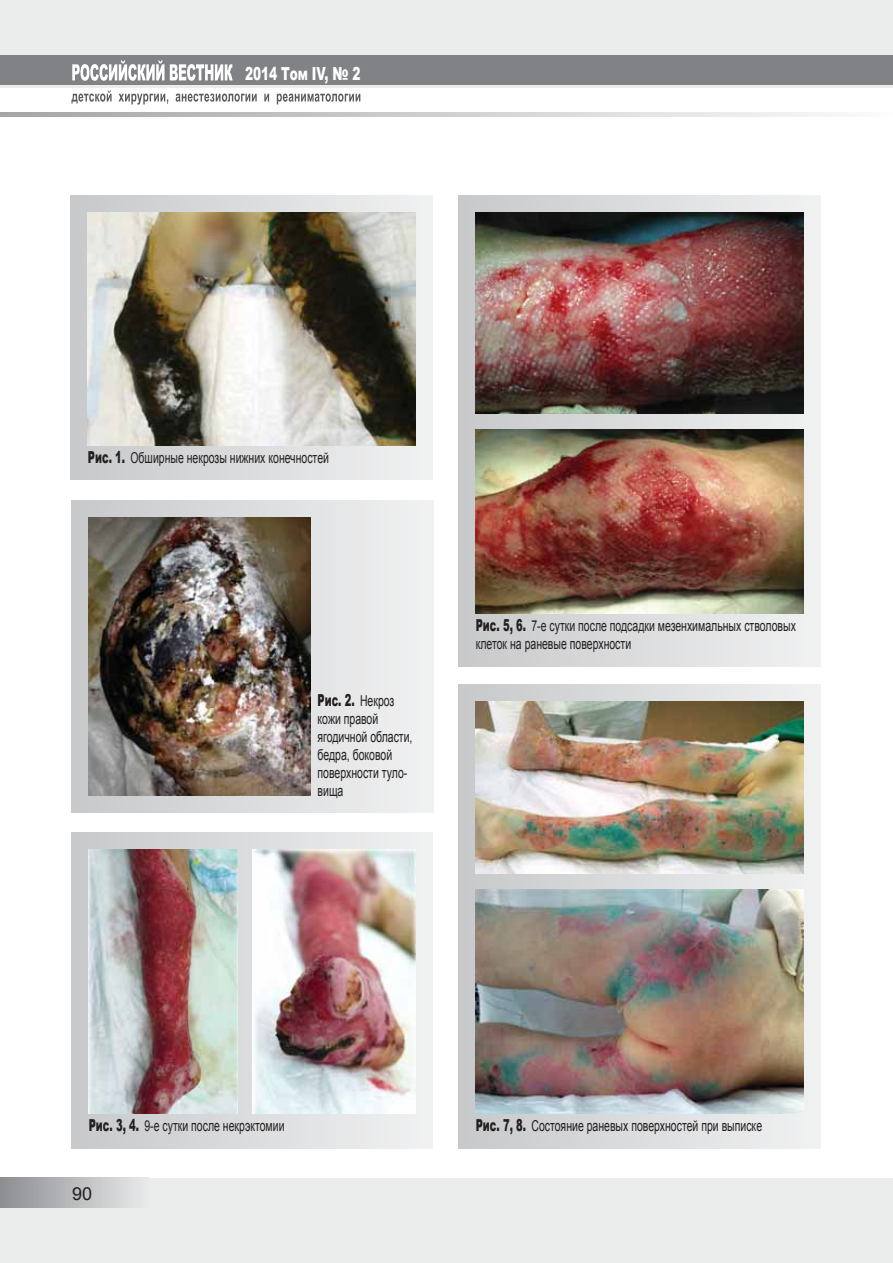
<style>
.page{position:relative;width:893px;height:1263px;background:#fff}
.page>*{position:absolute;margin:0;border:0;box-sizing:border-box;transform-origin:0 0}
.t1{font:900 18px "Arial";letter-spacing:-.005em;color:#fff;scale:.67 1}
.t2{font:18px "Arial";color:#231f20}
.t3{font:900 16.5px "Arial";color:#231f20;scale:.6 1}
.t4{font:15px/18px "Arial";color:#231f20;scale:.7 1}
.s1{font-weight:900;font-size:16.5px}
.s2{font-weight:400;font-size:15px}
</style>
<div class="page">
<div style="left:0;top:0;width:893px;height:87px;background:#ebecec"></div>
<div style="left:0;top:1178px;width:893px;height:85px;background:#ebecec"></div>
<div style="left:0;top:55px;width:893px;height:30px;background:#808285"></div>
<div style="left:0;top:1178px;width:149px;height:30px;background:linear-gradient(to right,#8b8d90,#e9eaeb)"></div>
<svg style="left:0;top:113px;width:829px;height:4px;background:#cbcdce"></svg>
<svg style="left:71px;top:91px;width:289px;height:14px"></svg>
<svg style="left:72px;top:60px;width:161px;height:21px"></svg>
<div style="left:72px;top:832px;width:360px;height:316px;background:linear-gradient(to right,#c7c9cb,#f0f1f1)"></div>
<img style="left:89px;top:849px;width:149px;height:264px">
<img style="left:252px;top:849px;width:163px;height:264px">
<svg style="left:71px;top:196px;width:361px;height:283px"></svg>
<img style="left:88px;top:213px;width:327px;height:232px">
<div style="left:72px;top:501px;width:361px;height:312px;background:linear-gradient(to right,#bdbebe,#f0f1f1)"></div>
<img style="left:89px;top:518px;width:222px;height:278px">
<svg style="left:459px;top:196px;width:361px;height:470px"></svg>
<img style="left:476px;top:213px;width:327px;height:200px">
<img style="left:476px;top:429px;width:327px;height:184px">
<svg style="left:459px;top:684px;width:361px;height:464px"></svg>
<img style="left:476px;top:701px;width:327px;height:173px">
<img style="left:476px;top:890px;width:327px;height:223px">
<p class="t1" style="left:245px;top:60px;width:173px">2014 Том IV, № 2</p>
<p class="t4" style="left:88px;top:448px;width:346px"><span class="s1">Рис. 1.</span> Обширные некрозы нижних конечностей</p>
<p class="t3" style="left:318px;top:688px;width:130px">Рис. 2. <span class="s2">Некроз</span></p>
<p class="t4" style="left:318px;top:710px;width:137px">кожи правой ягодичной области, бедра, боковой поверхности туло&shy;вища</p>
<p class="t4" style="left:476px;top:617px;width:459px"><span class="s1">Рис. 5, 6.</span> 7-е сутки после подсадки мезенхимальных стволовых клеток на раневые поверхности</p>
<p class="t4" style="left:89px;top:1117px;width:281px"><span class="s1">Рис. 3, 4.</span> 9-е сутки после некрэктомии</p>
<p class="t2" style="left:72px;top:1183px;width:22px">90</p>
<p class="t4" style="left:476px;top:1117px;width:411px"><span class="s1">Рис. 7, 8.</span> Состояние раневых поверхностей при выписке</p>
</div>
